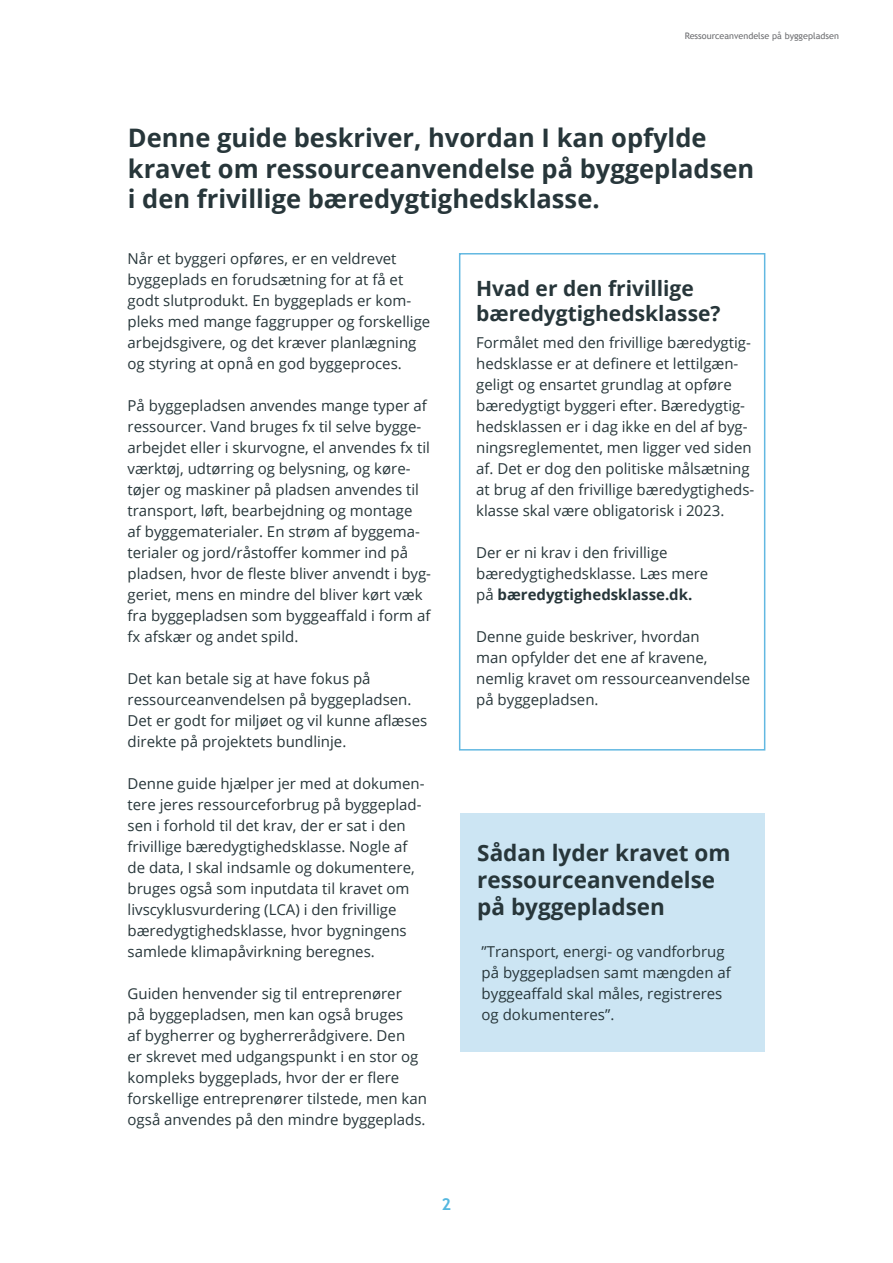
<style>
.page{position:relative;width:893px;height:1263px;background:#fff}
.page>*{position:absolute;margin:0;border:0;box-sizing:border-box;transform-origin:0 0}
.underoverskrift1{font:700 25.5px/30.6px "Open Sans";color:#27363a}
.underoverskrift1-2{font:700 22.5px/27px "Open Sans";color:#27363a}
.underoverskrift1-3{font:700 21px/25.2px "Open Sans";color:#27363a}
.t1{font:700 16.5px "Trebuchet MS";color:#54b7df}
.Brødtekst{font:15px/21px "Open Sans";color:#27363a}
.Brødtekst-2{font:700 15px "Open Sans";color:#27363a}
.t2{font:9px "Trebuchet MS";color:#6c6d70}
.s1{font-weight:400}
</style>
<div class="page">
<div style="left:459px;top:253px;width:306px;height:497px;border:2px solid #62b8e1"></div>
<div style="left:460px;top:814px;width:304px;height:238px;background:#cce5f3"></div>
<p class="t2" style="left:685px;top:30px;width:156px">Ressourceanvendelse på byggepladsen</p>
<p class="underoverskrift1" style="left:128px;top:122px;width:628px">Denne guide beskriver, hvordan I kan opfylde kravet om ressourceanvendelse på byggepladsen i den frivillige bæredygtighedsklasse.</p>
<p class="Brødtekst" style="left:128px;top:248px;width:304px">Når et byggeri opføres, er en veldrevet byggeplads en forudsætning for at få et godt slutprodukt. En byggeplads er kom&shy;pleks med mange faggrupper og forskellige arbejdsgivere, og det kræver planlægning og styring at opnå en god byggeproces.</p>
<p class="Brødtekst" style="left:128px;top:395px;width:305px">På byggepladsen anvendes mange typer af ressourcer. Vand bruges fx til selve bygge&shy;arbejdet eller i skurvogne, el anvendes fx til værktøj, udtørring og belysning, og køre&shy;tøjer og maskiner på pladsen anvendes til transport, løft, bearbejdning og montage<br>af byggematerialer. En strøm af byggema&shy;terialer og jord/råstoffer kommer ind på pladsen, hvor de fleste bliver anvendt i byg&shy;geriet, mens en mindre del bliver kørt væk fra byggepladsen som byggeaffald i form af fx afskær og andet spild.</p>
<p class="Brødtekst" style="left:128px;top:668px;width:301px">Det kan betale sig at have fokus på ressourceanvendelsen på byggepladsen.<br>Det er godt for miljøet og vil kunne aflæses direkte på projektets bundlinje.</p>
<p class="Brødtekst" style="left:128px;top:773px;width:299px">Denne guide hjælper jer med at dokumen&shy;tere jeres ressourceforbrug på byggeplad&shy;sen i forhold til det krav, der er sat i den frivillige bæredygtighedsklasse. Nogle af de data, I skal indsamle og dokumentere, bruges også som inputdata til kravet om livscyklusvurdering (LCA) i den frivillige bæredygtighedsklasse, hvor bygningens samlede klimapåvirkning beregnes.</p>
<p class="Brødtekst" style="left:128px;top:983px;width:301px">Guiden henvender sig til entreprenører<br>på byggepladsen, men kan også bruges<br>af bygherrer og bygherrerådgivere. Den<br>er skrevet med udgangspunkt i en stor og kompleks byggeplads, hvor der er flere forskellige entreprenører tilstede, men kan også anvendes på den mindre byggeplads.</p>
<p class="underoverskrift1-3" style="left:476px;top:275px;width:246px">Hvad er den frivillige bæredygtighedsklasse?</p>
<p class="Brødtekst" style="left:476px;top:332px;width:280px">Formålet med den frivillige bæredygtig&shy;hedsklasse er at definere et lettilgæn&shy;geligt og ensartet grundlag at opføre bæredygtigt byggeri efter. Bæredygtig&shy;hedsklassen er i dag ikke en del af byg&shy;ningsreglementet, men ligger ved siden af. Det er dog den politiske målsætning at brug af den frivillige bæredygtigheds&shy;klasse skal være obligatorisk i 2023.</p>
<p class="Brødtekst" style="left:476px;top:542px;width:234px">Der er ni krav i den frivillige bæredygtighedsklasse. Læs mere</p>
<p class="Brødtekst-2" style="left:476px;top:584px;width:218px"><span class="s1">på</span> bæredygtighedsklasse.dk.</p>
<p class="Brødtekst" style="left:476px;top:626px;width:233px">Denne guide beskriver, hvordan man opfylder det ene af kravene,</p>
<p class="Brødtekst" style="left:476px;top:668px;width:276px">nemlig kravet om ressourceanvendelse på byggepladsen.</p>
<p class="underoverskrift1-2" style="left:477px;top:838px;width:255px">Sådan lyder kravet om ressourceanvendelse på byggepladsen</p>
<p class="Brødtekst" style="left:482px;top:940px;width:251px">”Transport, energi- og vandforbrug på byggepladsen samt mængden af byggeaffald skal måles, registreres og dokumenteres”.</p>
<p class="t1" style="left:442px;top:1194px;width:11px">2</p>
</div>
